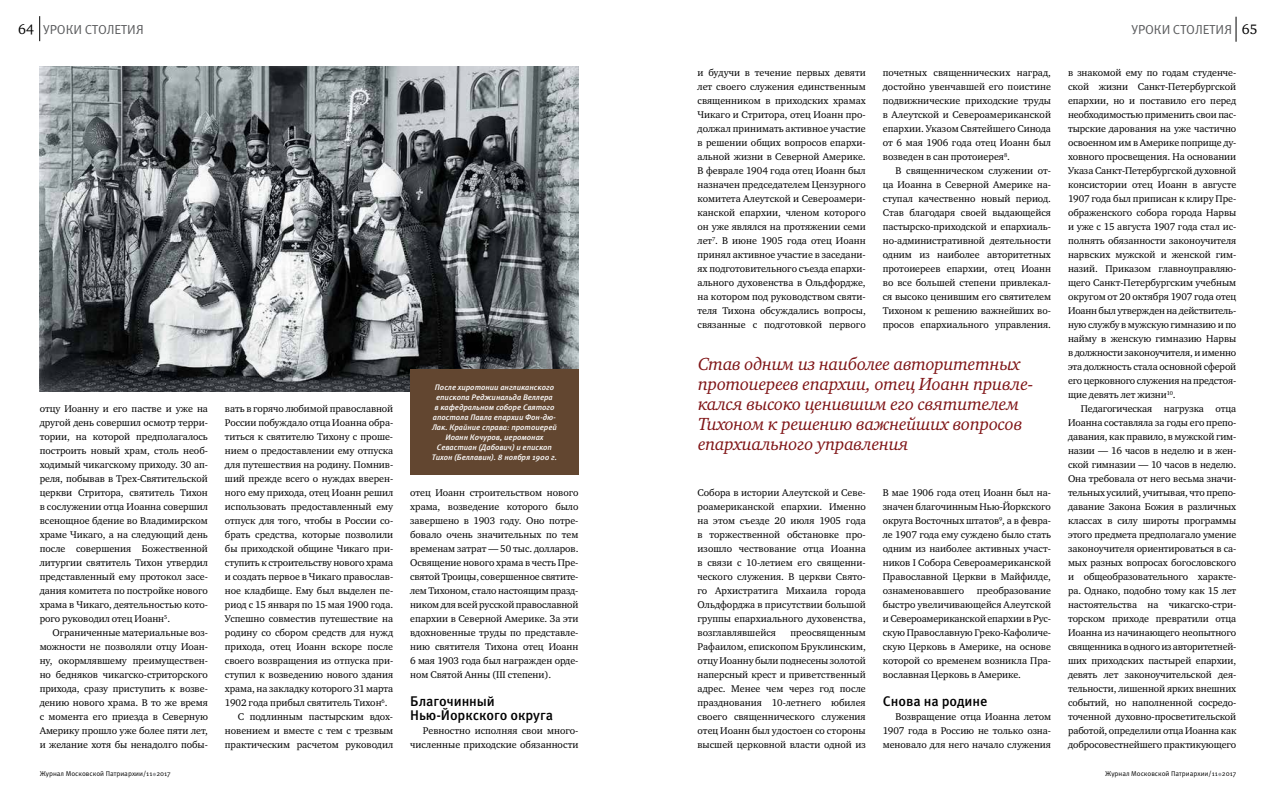
<style>
.page{position:relative;width:1276px;height:794px;background:#fff}
.page>*{position:absolute;margin:0;border:0;box-sizing:border-box;transform-origin:0 0}
.t1{font:italic 18px/20px "Charter ITC";letter-spacing:-.015em;color:#7f1416}
.t2{font:500 14px/14px "Meta Pro";letter-spacing:-.005em;color:#000}
.t3{font:14px "Charter ITC";color:#000}
.t4{font:13px "Meta Pro";letter-spacing:-.005em;color:#58595b}
.t5{font:10px/14px "Charter ITC";letter-spacing:-.005em;color:#000;text-align:justify}
.t6{font:italic 500 8px/10px "Meta Pro";letter-spacing:-.005em;color:#fff;text-align:center}
.t7{font:7px "Meta Pro";color:#000}
</style>
<div class="page">
<svg style="left:39px;top:16px;width:1px;height:25px"></svg>
<svg style="left:1235px;top:17px;width:1px;height:25px"></svg>
<img style="left:40px;top:67px;width:538px;height:324px">
<div style="left:410px;top:370px;width:168px;height:105px;background:#624630"></div>
<h2 class="t3" style="left:18px;top:20px;width:17px">64</h2>
<h2 class="t3" style="left:1242px;top:20px;width:17px">65</h2>
<h3 class="t4" style="left:44px;top:21px;width:102px">УРОКИ СТОЛЕТИЯ</h3>
<h3 class="t4" style="left:1132px;top:21px;width:102px">УРОКИ СТОЛЕТИЯ</h3>
<p class="t5" style="left:697px;top:65px;width:170px">и будучи в течение первых девяти лет своего служения единственным священником в приходских храмах Чикаго и Стритора, отец Иоанн про&shy;должал принимать активное участие в решении общих вопросов епархи&shy;альной жизни в Северной Америке.<br>В феврале 1904 года отец Иоанн был назначен председателем Цензурного комитета Алеутской и Североамери&shy;канской епархии, членом которого он уже являлся на протяжении семи лет<sup>7</sup>. В июне 1905 года отец Иоанн принял активное участие в заседани&shy;ях подготовительного съезда епархи&shy;ального духовенства в Ольдфордже, на котором под руководством святи&shy;теля Тихона обсуждались вопросы, связанные с подготовкой первого</p>
<p class="t5" style="left:1068px;top:65px;width:170px">в знакомой ему по годам студенче&shy;ской жизни Санкт-Петербургской епархии, но и поставило его перед необходимостью применить свои пас&shy;тырские дарования на уже частично освоенном им в Америке поприще ду&shy;ховного просвещения. На основании Указа Санкт-Петербургской духовной консистории отец Иоанн в августе 1907 года был приписан к клиру Пре&shy;ображенского собора города Нарвы и уже с 15 августа 1907 года стал ис&shy;полнять обязанности законоучителя нарвских мужской и женской гим&shy;назий. Приказом главноуправляю&shy;щего Санкт-Петербургским учебным округом от 20 октября 1907 года отец Иоанн был утвержден на действитель&shy;ную службу в мужскую гимназию и по найму в женскую гимназию Нарвы в должности законоучителя, и именно эта должность стала основной сферой его церковного служения на предстоя&shy;щие девять лет жизни<sup>10</sup>.</p>
<p class="t5" style="left:1068px;top:401px;width:170px;text-indent:13px">Педагогическая нагрузка отца Иоанна составляла за годы его препо&shy;давания, как правило, в мужской гим&shy;назии — 16 часов в неделю и в жен&shy;ской гимназии — 10 часов в неделю.<br>Она требовала от него весьма значи&shy;тельных усилий, учитывая, что препо&shy;давание Закона Божия в различных классах в силу широты программы этого предмета предполагало умение законоучителя ориентироваться в са&shy;мых разных вопросах богословского и общеобразовательного характе&shy;ра. Однако, подобно тому как 15 лет настоятельства на чикагско-стри&shy;торском приходе превратили отца Иоанна из начинающего неопытного священника в одного из авторитетней&shy;ших приходских пастырей епархии, девять лет законоучительской дея&shy;тельности, лишенной ярких внешних событий, но наполненной сосредо&shy;точенной духовно-просветительской работой, определили отца Иоанна как добросовестнейшего практикующего</p>
<p class="t5" style="left:883px;top:65px;width:170px">почетных священнических наград, достойно увенчавшей его поистине подвижнические приходские труды в Алеутской и Североамериканской епархии. Указом Святейшего Синода от 6 мая 1906 года отец Иоанн был возведен в сан протоиерея<sup>8</sup>.</p>
<p class="t5" style="left:883px;top:163px;width:170px;text-indent:13px">В священническом служении от&shy;ца Иоанна в Северной Америке на&shy;ступал качественно новый период.<br>Cтав благодаря своей выдающейся пастырско-приходской и епархиаль&shy;но-административной деятельности одним из наиболее авторитетных протоиереев епархии, отец Иоанн во все большей степени привлекал&shy;ся высоко ценившим его святителем Тихоном к решению важнейших во&shy;просов епархиального управления.</p>
<h1 class="t1" style="left:698px;top:353px;width:337px">Cтав одним из наиболее авторитетных протоиереев епархии, отец Иоанн привле&shy;кался высоко ценившим его святителем Тихоном к решению важнейших вопросов епархиального управления</h1>
<p class="t6" style="left:432px;top:382px;width:127px">После хиротонии англиканского епископа Реджинальда Веллера<br>в кафедральном соборе Святого апостола Павла епархии Фон-дю-<br>Лак. Крайние справа: протоиерей<br>Иоанн Кочуров, иеромонах<br>Севастиан (Дабович) и епископ<br>Тихон (Беллавин). 8 ноября 1900 г.</p>
<p class="t5" style="left:225px;top:401px;width:170px">вать в горячо любимой православной</p>
<p class="t5" style="left:225px;top:415px;width:170px">России побуждало отца Иоанна обра-</p>
<p class="t5" style="left:225px;top:429px;width:170px">титься к святителю Тихону с проше-</p>
<p class="t5" style="left:225px;top:443px;width:170px">нием о предоставлении ему отпуска</p>
<p class="t5" style="left:225px;top:457px;width:170px">для путешествия на родину. Помнив-</p>
<p class="t5" style="left:225px;top:471px;width:170px">ший прежде всего о нуждах вверен-</p>
<p class="t5" style="left:225px;top:485px;width:170px">ного ему прихода, отец Иоанн решил</p>
<p class="t5" style="left:225px;top:499px;width:170px">использовать предоставленный ему</p>
<p class="t5" style="left:225px;top:513px;width:170px">отпуск для того, чтобы в России со-</p>
<p class="t5" style="left:225px;top:527px;width:170px">брать средства, которые позволили</p>
<p class="t5" style="left:225px;top:541px;width:170px">бы приходской общине Чикаго при-</p>
<p class="t5" style="left:225px;top:555px;width:170px">ступить к строительству нового храма</p>
<p class="t5" style="left:225px;top:569px;width:170px">и создать первое в Чикаго православ-</p>
<p class="t5" style="left:225px;top:583px;width:170px">ное кладбище. Ему был выделен пе-</p>
<p class="t5" style="left:225px;top:597px;width:170px">риод с 15 января по 15 мая 1900 года.</p>
<p class="t5" style="left:225px;top:611px;width:170px">Успешно совместив путешествие на</p>
<p class="t5" style="left:225px;top:625px;width:170px">родину со сбором средств для нужд</p>
<p class="t5" style="left:225px;top:639px;width:170px">прихода, отец Иоанн вскоре после</p>
<p class="t5" style="left:225px;top:653px;width:170px">своего возвращения из отпуска при-</p>
<p class="t5" style="left:225px;top:667px;width:170px">ступил к возведению нового здания</p>
<p class="t5" style="left:225px;top:681px;width:170px">храма, на закладку которого 31 марта</p>
<p class="t5" style="left:225px;top:695px;width:164px">1902 года прибыл святитель Тихон<sup>6</sup>.</p>
<p class="t5" style="left:238px;top:709px;width:157px">С подлинным пастырским вдох-</p>
<p class="t5" style="left:225px;top:723px;width:170px">новением и вместе с тем с трезвым</p>
<p class="t5" style="left:225px;top:737px;width:170px">практическим расчетом руководил</p>
<p class="t5" style="left:40px;top:401px;width:170px">отцу Иоанну и его пастве и уже на другой день совершил осмотр терри&shy;тории, на которой предполагалось построить новый храм, столь необ&shy;ходимый чикагскому приходу. 30 ап&shy;реля, побывав в Трех-Святительской церкви Стритора, святитель Тихон в сослужении отца Иоанна совершил всенощное бдение во Владимирском храме Чикаго, а на следующий день после совершения Божественной литургии святитель Тихон утвердил представленный ему протокол засе&shy;дания комитета по постройке нового храма в Чикаго, деятельностью кото&shy;рого руководил отец Иоанн<sup>5</sup>.</p>
<p class="t5" style="left:40px;top:625px;width:170px;text-indent:13px">Ограниченные материальные воз&shy;можности не позволяли отцу Иоан&shy;ну, окормлявшему преимуществен&shy;но бедняков чикагско-cтриторского прихода, сразу приступить к возве&shy;дению нового храма. В то же время с момента его приезда в Северную Америку прошло уже более пяти лет, и желание хотя бы ненадолго побы-</p>
<p class="t5" style="left:697px;top:485px;width:170px">Собора в истории Алеутской и Севе&shy;роамериканской епархии. Именно на этом съезде 20 июля 1905 года в торжественной обстановке про&shy;изошло чествование отца Иоанна в связи с 10-летием его священни&shy;ческого служения. В церкви Свято&shy;го Архистратига Михаила города Ольдфорджа в присутствии большой группы епархиального духовенства, возглавлявшейся</p>
<p class="t5" style="left:883px;top:485px;width:170px">В мае 1906 года отец Иоанн был на&shy;значен благочинным Нью-Йоркского округа Восточных штатов<sup>9</sup>, а в февра&shy;ле 1907 года ему суждено было стать одним из наиболее активных участ&shy;ников I Собора Североамериканской Православной Церкви в Майфилде, ознаменовавшего</p>
<p class="t5" style="left:410px;top:485px;width:170px">отец Иоанн строительством нового храма, возведение которого было завершено в 1903 году. Оно потре&shy;бовало очень значительных по тем временам затрат — 50 тыс. долларов.<br>Освящение нового храма в честь Пре&shy;святой Троицы, совершенное святите&shy;лем Тихоном, стало настоящим празд&shy;ником для всей русской православной епархии в Северной Америке. За эти вдохновенные труды по представле&shy;нию святителя Тихона отец Иоанн 6 мая 1903 года был награжден орде&shy;ном Святой Анны (III степени).</p>
<h2 class="t2" style="left:410px;top:694px;width:145px">Благочинный<br>Нью-Йоркского округа</h2>
<p class="t5" style="left:410px;top:723px;width:170px;text-align:right">Ревностно исполняя свои много&shy;численные приходские обязанности</p>
<p class="t5" style="left:883px;top:583px;width:170px;text-indent:94px">преобразование быстро увеличивающейся Алеутской и Североамериканской епархии в Рус&shy;скую Православную Греко-Кафоличе&shy;скую Церковь в Америке, на основе которой со временем возникла Пра&shy;вославная Церковь в Америке.</p>
<h2 class="t2" style="left:883px;top:694px;width:106px">Снова на родине</h2>
<p class="t5" style="left:883px;top:709px;width:170px;text-indent:13px">Возвращение отца Иоанна летом 1907 года в Россию не только озна&shy;меновало для него начало служения</p>
<p class="t5" style="left:697px;top:625px;width:170px;text-indent:93px">преосвященным Рафаилом, епископом Бруклинским, отцу Иоанну были поднесены золотой наперсный крест и приветственный адрес. Менее чем через год после празднования 10-летнего юбилея своего священнического служения отец Иоанн был удостоен со стороны высшей церковной власти одной из</p>
<p class="t7" style="left:40px;top:769px;width:133px">Журнал Московской Патриархии/11 2017</p>
<p class="t7" style="left:1105px;top:769px;width:133px">Журнал Московской Патриархии/11 2017</p>
</div>
